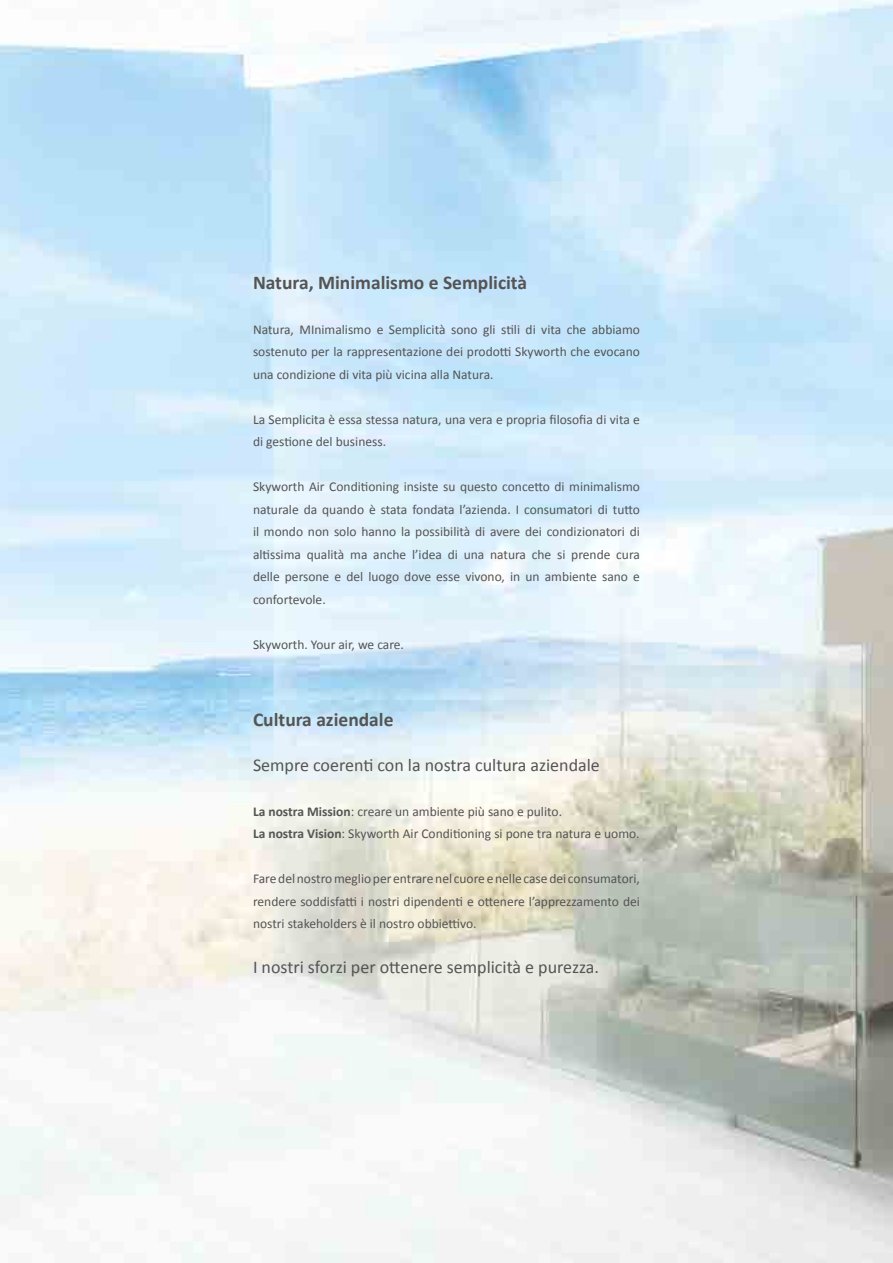
<style>
.page{position:relative;width:893px;height:1263px;background:#fff}
.page>*{position:absolute;margin:0;border:0;box-sizing:border-box;transform-origin:0 0}
.t1{font:700 19.5px "Calibri";color:#555454}
.t2{font:18px "Calibri";color:#555454}
.t3{font:13.5px/22.5px "Calibri";color:#555454;text-align:justify}
.s1{font-weight:700}
</style>
<div class="page">
<img style="left:0;top:0;width:893px;height:1263px">
<h1 class="t1" style="left:253px;top:270px;width:276px">Natura, Minimalismo e Semplicità</h1>
<p class="t3" style="left:253px;top:318px;width:388px">Natura, MInimalismo e Semplicità sono gli stili di vita che abbiamo sostenuto per la rappresentazione dei prodotti Skyworth che evocano una condizione di vita più vicina alla Natura.</p>
<p class="t3" style="left:253px;top:408px;width:388px">La Semplicita è essa stessa natura, una vera e propria filosofia di vita e di gestione del business.</p>
<p class="t3" style="left:253px;top:476px;width:388px">Skyworth Air Conditioning insiste su questo concetto di minimalismo naturale da quando è stata fondata l’azienda. I consumatori di tutto il mondo non solo hanno la possibilità di avere dei condizionatori di altissima qualità ma anche l’idea di una natura che si prende cura delle persone e del luogo dove esse vivono, in un ambiente sano e confortevole.</p>
<p class="t3" style="left:253px;top:633px;width:153px">Skyworth. Your air, we care.</p>
<h1 class="t1" style="left:253px;top:707px;width:142px">Cultura aziendale</h1>
<h2 class="t2" style="left:253px;top:753px;width:348px">Sempre coerenti con la nostra cultura aziendale</h2>
<p class="t3" style="left:253px;top:800px;width:388px"><span class="s1">La nostra Mission</span>: creare un ambiente più sano e pulito.<br><span class="s1">La nostra Vision</span>: Skyworth Air Conditioning si pone tra natura e uomo.</p>
<p class="t3" style="left:253px;top:868px;width:388px">Fare del nostro meglio per entrare nel cuore e nelle case dei consumatori, rendere soddisfatti i nostri dipendenti e ottenere l’apprezzamento dei nostri stakeholders è il nostro obbiettivo.</p>
<h2 class="t2" style="left:253px;top:956px;width:348px">I nostri sforzi per ottenere semplicità e purezza.</h2>
</div>
